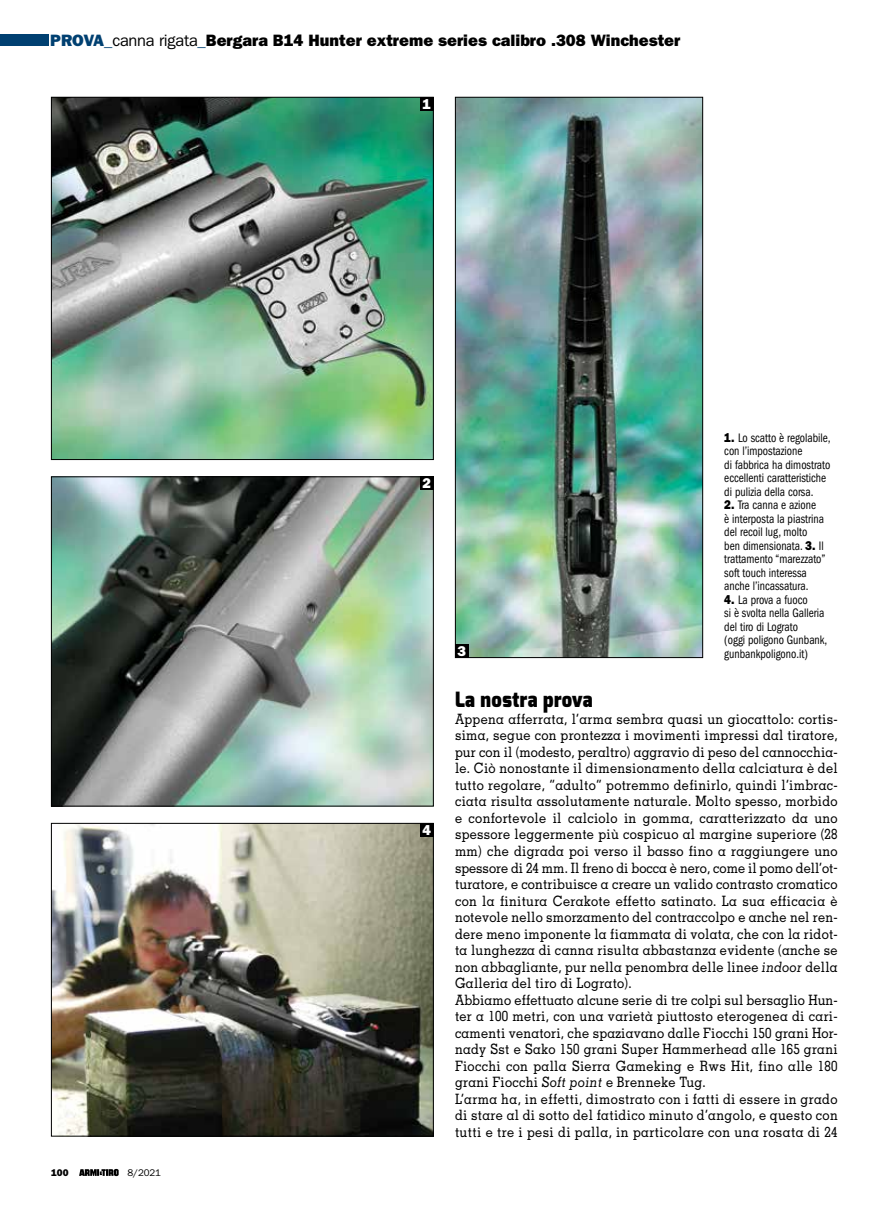
<style>
.page{position:relative;width:893px;height:1212px;background:#fff}
.page>*{position:absolute;margin:0;border:0;box-sizing:border-box;transform-origin:0 0}
.t1{font:900 21px "Exo";letter-spacing:.02em;color:#000;scale:.9 1}
.t2{font:16.5px "ITC Franklin Gothic Std Hvy";color:#000}
.t3{font:500 14.25px/16.5px "Memphis";letter-spacing:.02em;color:#000;scale:.9 1}
.t4{font:14.25px "ITC Franklin Gothic Std Hvy";color:#fff}
.t5{font:condensed 12.75px/13.5px "ITC Franklin Gothic Std";color:#000;scale:.9 1}
.t6{font:9.75px "ITC Franklin Gothic Std";color:#000}
.t7{font:9.75px "ITC Franklin Gothic Std Hvy";color:#000}
.s1{color:#004071}
.s2{font-family:"ITC Franklin Gothic Std"}
.s3{font-family:"ITC Franklin Gothic Std Hvy";font-stretch:normal}
.s4{font-style:italic}
</style>
<div class="page">
<div style="left:0;top:34px;width:49px;height:11px;background:#004071"></div>
<svg style="left:79px;top:1169px;width:40px;height:7px"></svg>
<img style="left:53px;top:99px;width:379px;height:359px">
<div style="left:51px;top:97px;width:383px;height:363px;border:1px solid #000"></div>
<img style="left:53px;top:478px;width:379px;height:326px">
<div style="left:51px;top:476px;width:383px;height:330px;border:1px solid #000"></div>
<img style="left:53px;top:825px;width:379px;height:309px">
<div style="left:51px;top:823px;width:383px;height:313px;border:1px solid #000"></div>
<img style="left:457px;top:99px;width:244px;height:557px">
<div style="left:455px;top:97px;width:248px;height:561px;border:1px solid #000"></div>
<div style="left:420px;top:97px;width:14px;height:14px;background:#000"></div>
<div style="left:420px;top:476px;width:14px;height:14px;background:#000"></div>
<div style="left:455px;top:644px;width:14px;height:14px;background:#000"></div>
<div style="left:420px;top:823px;width:14px;height:14px;background:#000"></div>
<p class="t2" style="left:50px;top:30px;width:632px"><span class="s1">PROVA_</span><span class="s2">canna rigata</span><span class="s1">_</span>Bergara B14 Hunter extreme series calibro .308 Winchester</p>
<p class="t7" style="left:51px;top:1167px;width:19px">100</p>
<p class="t6" style="left:128px;top:1167px;width:35px">8/2021</p>
<p class="t4" style="left:423px;top:95px;width:10px">1</p>
<p class="t4" style="left:423px;top:475px;width:10px">2</p>
<p class="t4" style="left:423px;top:821px;width:10px">4</p>
<p class="t4" style="left:458px;top:643px;width:10px">3</p>
<p class="t5" style="left:724px;top:431px;width:120px"><span class="s3">1.</span> Lo scatto è regolabile, con l’impostazione<br>di fabbrica ha dimostrato eccellenti caratteristiche di pulizia della corsa.</p>
<p class="t5" style="left:724px;top:499px;width:114px"><span class="s3">2.</span> Tra canna e azione<br>è interposta la piastrina del recoil lug, molto ben dimensionata. <span class="s3">3.</span> Il trattamento “marezzato” soft touch interessa anche l’incassatura.</p>
<p class="t5" style="left:724px;top:593px;width:116px"><span class="s3">4.</span> La prova a fuoco<br>si è svolta nella Galleria del tiro di Lograto<br>(oggi poligono Gunbank, gunbankpoligono.it)</p>
<h1 class="t1" style="left:455px;top:686px;width:155px">La nostra prova</h1>
<p class="t3" style="left:455px;top:710px;width:427px">Appena afferrata, l’arma sembra quasi un giocattolo: cortis&shy;sima, segue con prontezza i movimenti impressi dal tiratore, pur con il (modesto, peraltro) aggravio di peso del cannocchia&shy;le. Ciò nonostante il dimensionamento della calciatura è del tutto regolare, “adulto” potremmo definirlo, quindi l’imbrac&shy;ciata risulta assolutamente naturale. Molto spesso, morbido e confortevole il calciolo in gomma, caratterizzato da uno spessore leggermente più cospicuo al margine superiore (28 mm) che digrada poi verso il basso fino a raggiungere uno spessore di 24 mm. Il freno di bocca è nero, come il pomo dell’ot&shy;turatore, e contribuisce a creare un valido contrasto cromatico con la finitura Cerakote effetto satinato. La sua efficacia è notevole nello smorzamento del contraccolpo e anche nel ren&shy;dere meno imponente la fiammata di volata, che con la ridot&shy;ta lunghezza di canna risulta abbastanza evidente (anche se non abbagliante, pur nella penombra delle linee <span class="s4">indoor</span> della Galleria del tiro di Lograto).<br>Abbiamo effettuato alcune serie di tre colpi sul bersaglio Hun&shy;ter a 100 metri, con una varietà piuttosto eterogenea di cari&shy;camenti venatori, che spaziavano dalle Fiocchi 150 grani Hor&shy;nady Sst e Sako 150 grani Super Hammerhead alle 165 grani Fiocchi con palla Sierra Gameking e Rws Hit, fino alle 180 grani Fiocchi <span class="s4">Soft point</span> e Brenneke Tug.<br>L’arma ha, in effetti, dimostrato con i fatti di essere in grado di stare al di sotto del fatidico minuto d’angolo, e questo con tutti e tre i pesi di palla, in particolare con una rosata di 24</p>
</div>
